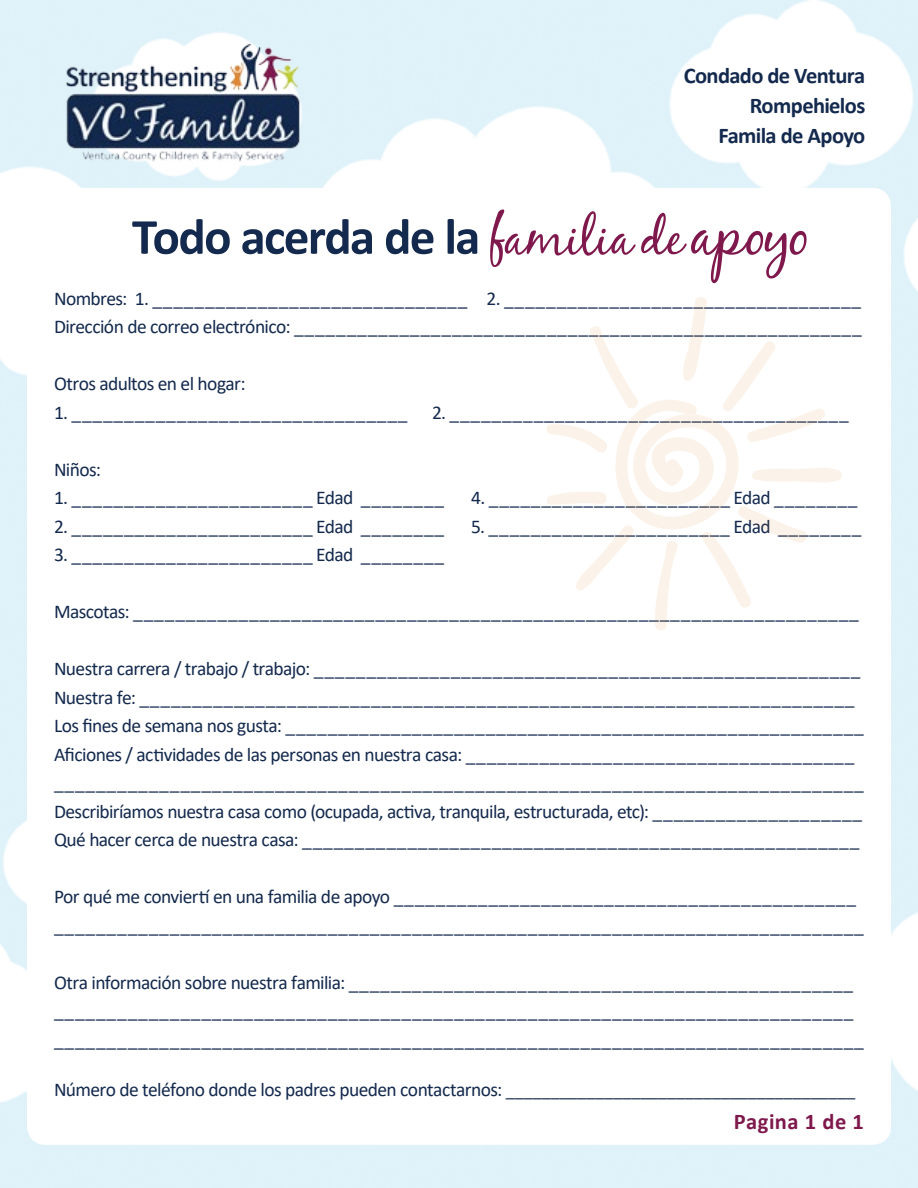
<style>
.page{position:relative;width:918px;height:1188px;background:#fff}
.page>*{position:absolute;margin:0;border:0;box-sizing:border-box;transform-origin:0 0}
.t1{font:700 51px "Calibri";letter-spacing:-.035em;color:#13294d}
.t2{font:700 22.5px/30px "Calibri";letter-spacing:-.03em;color:#13294d;text-align:right}
.t3{font:700 22.5px "Calibri";letter-spacing:.02em;color:#7f184c}
.t4{font:19.5px/28.5px "Calibri";letter-spacing:-.03em;color:#13294d}
.s1{font-family:"Black Jack";font-weight:400;color:#7f184c}
.s2{font-family:"Black Jack";font-weight:400;font-size:60px;color:#7f184c}
.s3{font-size:18px}
</style>
<div class="page">
<svg style="left:547px;top:297px;width:295px;height:333px"></svg>
<img style="left:54px;top:41px;width:258px;height:125px">
<p class="t2" style="left:684px;top:60px;width:183px">Condado de Ventura<br>Rompehielos<br>Famila de Apoyo</p>
<h1 class="t1" style="left:132px;top:201px;width:680px">Todo acerda de la <span class="s1">familia de</span> <span class="s2">apoyo</span></h1>
<p class="t4" style="left:54px;top:284px;width:809px">Nombres: 1. ______________________________ 2. __________________________________<br>Dirección de correo electrónico: ______________________________________________________</p>
<p class="t4" style="left:54px;top:369px;width:193px">Otros adultos en el hogar:</p>
<p class="t4" style="left:54px;top:398px;width:796px">1. ________________________________ 2. ______________________________________</p>
<p class="t4" style="left:54px;top:455px;width:48px">Niños:</p>
<p class="t4" style="left:54px;top:483px;width:392px">1. _______________________ Edad ________</p>
<p class="t4" style="left:471px;top:483px;width:388px">4. _______________________ Edad ________</p>
<p class="t4" style="left:54px;top:512px;width:392px">2. _______________________ Edad ________</p>
<p class="t4" style="left:471px;top:512px;width:392px">5. _______________________ Edad ________</p>
<p class="t4" style="left:54px;top:540px;width:392px">3. _______________________ Edad ________</p>
<p class="t4" style="left:54px;top:597px;width:806px">Mascotas: _____________________________________________________________________</p>
<p class="t4" style="left:54px;top:654px;width:811px">Nuestra carrera / trabajo / trabajo: ____________________________________________________ Nuestra fe: ____________________________________________________________________ Los fines de semana nos gusta: _______________________________________________________ Aficiones / actividades de las personas en nuestra casa: _____________________________________ _____________________________________________________________________________ Describiríamos nuestra casa como (ocupada, activa, tranquila, estructurada, etc): ____________________ Qué hacer cerca de nuestra casa: _____________________________________________________</p>
<p class="t4" style="left:54px;top:882px;width:811px">Por qué me conviertí en una familia de apoyo ____________________________________________ _____________________________________________________________________________</p>
<p class="t4" style="left:54px;top:968px;width:811px">Otra información sobre nuestra familia: ________________________________________________ ____________________________________________________________________________ _____________________________________________________________________________</p>
<p class="t4" style="left:54px;top:1075px;width:803px">Número de teléfono donde los padres pueden contactarnos: <span class="s3">_______________________________________</span></p>
<p class="t3" style="left:734px;top:1106px;width:132px">Pagina 1 de 1</p>
</div>
